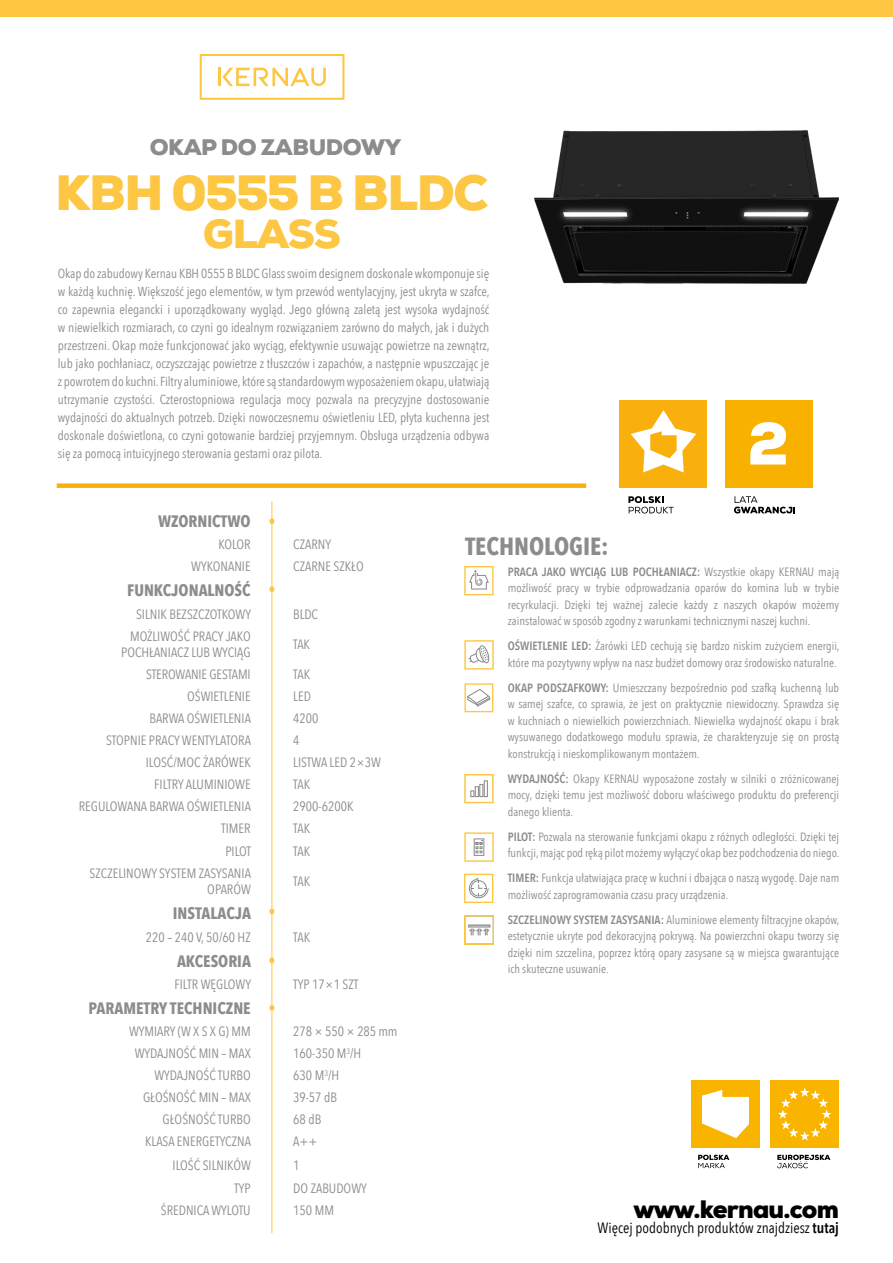
<style>
.page{position:relative;width:893px;height:1263px;background:#fff}
.page>*{position:absolute;margin:0;border:0;box-sizing:border-box;transform-origin:0 0}
.t1{font:900 49.5px "Nexa";letter-spacing:-.025em;color:#fdc643}
.t2{font:900 40.5px "Nexa";letter-spacing:-.025em;color:#fdc643}
.t3{font:900 25.2px "Nexa";letter-spacing:-.03em;color:#000}
.t4{font:700 24.75px "Avenir Next Condensed";color:#8c8c8b}
.t5{font:900 22.5px "Nexa";letter-spacing:-.015em;color:#8c8c8b}
.t6{font:700 16.5px "Avenir Next Condensed";color:#8c8c8b}
.t7{font:15px "Avenir Next Condensed";color:#000}
.t8{font:13.5px/16.2px "Avenir Next Condensed";color:#8c8c8b;text-align:right}
.t9{font:13.2px/18px "Avenir Next Condensed";letter-spacing:-.005em;color:#8c8c8b;text-align:justify}
.t10{font:12px/16.5px "Avenir Next Condensed";color:#8c8c8b;text-align:justify}
.s1{font-weight:600}
</style>
<div class="page">
<svg style="left:734px;top:496px;width:61px;height:17px"></svg>
<div style="left:725px;top:400px;width:88px;height:88px;background:#f9b100"></div>
<svg style="left:750px;top:422px;width:36px;height:42px"></svg>
<div style="left:620px;top:400px;width:87px;height:88px;background:#f9af0c"></div>
<svg style="left:628px;top:496px;width:46px;height:17px"></svg>
<svg style="left:631px;top:410px;width:65px;height:62px"></svg>
<div style="left:0;top:0;width:893px;height:16px;background:#fdc643"></div>
<hr style="left:272px;top:501px;width:1px;height:732px;background:#fdc643">
<svg style="left:269px;top:586px;width:5px;height:6px"></svg>
<svg style="left:269px;top:518px;width:5px;height:6px"></svg>
<svg style="left:269px;top:909px;width:5px;height:5px"></svg>
<svg style="left:269px;top:1005px;width:5px;height:6px"></svg>
<div style="left:57px;top:483px;width:529px;height:5px;background:#f9b009"></div>
<svg style="left:200px;top:54px;width:144px;height:46px"></svg>
<hr style="left:218px;top:68px;width:3px;height:18px;background:#fdc643">
<div style="left:770px;top:1080px;width:69px;height:68px;background:#f9b400"></div>
<svg style="left:778px;top:1087px;width:54px;height:53px"></svg>
<svg style="left:777px;top:1155px;width:53px;height:13px"></svg>
<div style="left:691px;top:1080px;width:69px;height:68px;background:#f9b400"></div>
<svg style="left:698px;top:1155px;width:31px;height:13px"></svg>
<svg style="left:702px;top:1090px;width:47px;height:48px"></svg>
<svg style="left:464px;top:640px;width:30px;height:29px"></svg>
<svg style="left:464px;top:566px;width:30px;height:29px"></svg>
<svg style="left:464px;top:774px;width:30px;height:29px"></svg>
<svg style="left:269px;top:957px;width:5px;height:6px"></svg>
<svg style="left:464px;top:683px;width:29px;height:29px"></svg>
<svg style="left:464px;top:832px;width:30px;height:30px"></svg>
<svg style="left:464px;top:874px;width:29px;height:29px"></svg>
<img style="left:465px;top:915px;width:29px;height:29px">
<img style="left:534px;top:131px;width:304px;height:153px">
<h3 class="t5" style="left:150px;top:132px;width:253px">OKAP DO ZABUDOWY</h3>
<h1 class="t1" style="left:56px;top:161px;width:435px">KBH 0555 B BLDC</h1>
<h2 class="t2" style="left:203px;top:208px;width:139px">GLASS</h2>
<p class="t9" style="left:58px;top:264px;width:433px">Okap do zabudowy Kernau KBH 0555 B BLDC Glass swoim designem doskonale wkomponuje się w każdą kuchnię. Większość jego elementów, w tym przewód wentylacyjny, jest ukryta w szafce, co zapewnia elegancki i uporządkowany wygląd. Jego główną zaletą jest wysoka wydajność w niewielkich rozmiarach, co czyni go idealnym rozwiązaniem zarówno do małych, jak i dużych przestrzeni. Okap może funkcjonować jako wyciąg, efektywnie usuwając powietrze na zewnątrz, lub jako pochłaniacz, oczyszczając powietrze z tłuszczów i zapachów, a następnie wpuszczając je z powrotem do kuchni. Filtry aluminiowe, które są standardowym wyposażeniem okapu, ułatwiają utrzymanie czystości. Czterostopniowa regulacja mocy pozwala na precyzyjne dostosowanie wydajności do aktualnych potrzeb. Dzięki nowoczesnemu oświetleniu LED, płyta kuchenna jest doskonale doświetlona, co czyni gotowanie bardziej przyjemnym. Obsługa urządzenia odbywa się za pomocą intuicyjnego sterowania gestami oraz pilota.</p>
<h3 class="t6" style="left:158px;top:511px;width:94px">WZORNICTWO</h3>
<p class="t8" style="left:218px;top:535px;width:34px">KOLOR</p>
<p class="t8" style="left:293px;top:535px;width:39px">CZARNY</p>
<p class="t8" style="left:191px;top:557px;width:61px">WYKONANIE</p>
<p class="t8" style="left:293px;top:557px;width:72px">CZARNE SZKŁO</p>
<h3 class="t6" style="left:127px;top:580px;width:125px">FUNKCJONALNOŚĆ</h3>
<p class="t8" style="left:136px;top:606px;width:116px">SILNIK BEZSZCZOTKOWY</p>
<p class="t8" style="left:293px;top:606px;width:26px">BLDC</p>
<p class="t8" style="left:121px;top:628px;width:131px">MOŻLIWOŚĆ PRACY JAKO<br>POCHŁANIACZ LUB WYCIĄG</p>
<p class="t8" style="left:293px;top:636px;width:18px">TAK</p>
<p class="t8" style="left:146px;top:666px;width:106px">STEROWANIE GESTAMI</p>
<p class="t8" style="left:293px;top:666px;width:19px">TAK</p>
<p class="t8" style="left:187px;top:688px;width:65px">OŚWIETLENIE</p>
<p class="t8" style="left:293px;top:688px;width:19px">LED</p>
<p class="t8" style="left:149px;top:710px;width:103px">BARWA OŚWIETLENIA</p>
<p class="t8" style="left:293px;top:710px;width:27px">4200</p>
<p class="t8" style="left:106px;top:732px;width:146px">STOPNIE PRACY WENTYLATORA</p>
<p class="t8" style="left:293px;top:732px;width:8px">4</p>
<p class="t8" style="left:146px;top:754px;width:107px">ILOSĆ/MOC ŻARÓWEK</p>
<p class="t8" style="left:293px;top:754px;width:89px">LISTWA LED 2×3W</p>
<p class="t8" style="left:154px;top:776px;width:98px">FILTRY ALUMINIOWE</p>
<p class="t8" style="left:293px;top:776px;width:19px">TAK</p>
<p class="t8" style="left:79px;top:798px;width:174px">REGULOWANA BARWA OŚWIETLENIA</p>
<p class="t8" style="left:293px;top:798px;width:62px">2900-6200K</p>
<p class="t8" style="left:221px;top:820px;width:31px">TIMER</p>
<p class="t8" style="left:293px;top:820px;width:19px">TAK</p>
<p class="t8" style="left:225px;top:842px;width:27px">PILOT</p>
<p class="t8" style="left:293px;top:842px;width:19px">TAK</p>
<p class="t8" style="left:90px;top:864px;width:163px">SZCZELINOWY SYSTEM ZASYSANIA<br>OPARÓW</p>
<p class="t8" style="left:293px;top:872px;width:19px">TAK</p>
<h3 class="t6" style="left:173px;top:903px;width:80px">INSTALACJA</h3>
<p class="t8" style="left:146px;top:929px;width:106px">220 – 240 V, 50/60 HZ</p>
<p class="t8" style="left:293px;top:929px;width:19px">TAK</p>
<h3 class="t6" style="left:177px;top:951px;width:76px">AKCESORIA</h3>
<p class="t8" style="left:174px;top:976px;width:78px">FILTR WĘGLOWY</p>
<p class="t8" style="left:293px;top:976px;width:67px">TYP 17×1 SZT</p>
<h3 class="t6" style="left:89px;top:998px;width:164px">PARAMETRY TECHNICZNE</h3>
<p class="t8" style="left:129px;top:1023px;width:123px">WYMIARY (W X S X G) MM</p>
<p class="t8" style="left:293px;top:1023px;width:106px">278 × 550 × 285 mm</p>
<p class="t8" style="left:135px;top:1045px;width:118px">WYDAJNOŚĆ MIN – MAX</p>
<p class="t8" style="left:293px;top:1045px;width:70px">160-350 M<sup>3</sup>/H</p>
<p class="t8" style="left:154px;top:1067px;width:98px">WYDAJNOŚĆ TURBO</p>
<p class="t8" style="left:293px;top:1067px;width:48px">630 M<sup>3</sup>/H</p>
<p class="t8" style="left:143px;top:1089px;width:109px">GŁOŚNOŚĆ MIN – MAX</p>
<p class="t8" style="left:293px;top:1089px;width:45px">39-57 dB</p>
<p class="t8" style="left:163px;top:1111px;width:90px">GŁOŚNOŚĆ TURBO</p>
<p class="t8" style="left:293px;top:1111px;width:30px">68 dB</p>
<p class="t8" style="left:145px;top:1133px;width:107px">KLASA ENERGETYCZNA</p>
<p class="t8" style="left:293px;top:1133px;width:26px">A++</p>
<p class="t8" style="left:173px;top:1156px;width:80px">ILOŚĆ SILNIKÓW</p>
<p class="t8" style="left:293px;top:1156px;width:8px">1</p>
<p class="t8" style="left:234px;top:1179px;width:18px">TYP</p>
<p class="t8" style="left:293px;top:1179px;width:75px">DO ZABUDOWY</p>
<p class="t8" style="left:161px;top:1201px;width:91px">ŚREDNICA WYLOTU</p>
<p class="t8" style="left:293px;top:1201px;width:42px">150 MM</p>
<h3 class="t4" style="left:465px;top:531px;width:145px">TECHNOLOGIE:</h3>
<p class="t10" style="left:508px;top:563px;width:333px"><span class="s1">PRACA JAKO WYCIĄG LUB POCHŁANIACZ:</span> Wszystkie okapy KERNAU mają możliwość pracy w trybie odprowadzania oparów do komina lub w trybie recyrkulacji. Dzięki tej ważnej zalecie każdy z naszych okapów możemy zainstalować w sposób zgodny z warunkami technicznymi naszej kuchni.</p>
<p class="t10" style="left:508px;top:637px;width:333px"><span class="s1">OŚWIETLENIE LED:</span> Żarówki LED cechują się bardzo niskim zużyciem energii, które ma pozytywny wpływ na nasz budżet domowy oraz środowisko naturalne.</p>
<p class="t10" style="left:508px;top:679px;width:333px"><span class="s1">OKAP PODSZAFKOWY:</span> Umieszczany bezpośrednio pod szafką kuchenną lub w samej szafce, co sprawia, że jest on praktycznie niewidoczny. Sprawdza się w kuchniach o niewielkich powierzchniach. Niewielka wydajność okapu i brak wysuwanego dodatkowego modułu sprawia, że charakteryzuje się on prostą konstrukcją i nieskomplikowanym montażem.</p>
<p class="t10" style="left:508px;top:770px;width:333px"><span class="s1">WYDAJNOŚĆ:</span> Okapy KERNAU wyposażone zostały w silniki o zróżnicowanej mocy, dzięki temu jest możliwość doboru właściwego produktu do preferencji danego klienta.</p>
<p class="t10" style="left:508px;top:828px;width:333px"><span class="s1">PILOT:</span> Pozwala na sterowanie funkcjami okapu z różnych odległości. Dzięki tej funkcji, mając pod ręką pilot możemy wyłączyć okap bez podchodzenia do niego.</p>
<p class="t10" style="left:508px;top:869px;width:333px"><span class="s1">TIMER:</span> Funkcja ułatwiająca pracę w kuchni i dbająca o naszą wygodę. Daje nam możliwość zaprogramowania czasu pracy urządzenia.</p>
<p class="t10" style="left:508px;top:911px;width:333px"><span class="s1">SZCZELINOWY SYSTEM ZASYSANIA:</span> Aluminiowe elementy filtracyjne okapów, estetycznie ukryte pod dekoracyjną pokrywą. Na powierzchni okapu tworzy się dzięki nim szczelina, poprzez którą opary zasysane są w miejsca gwarantujące ich skuteczne usuwanie.</p>
<h3 class="t3" style="left:633px;top:1193px;width:207px">www.kernau.com</h3>
<p class="t7" style="left:598px;top:1215px;width:243px">Więcej podobnych produktów znajdziesz <span class="s1">tutaj</span></p>
</div>
